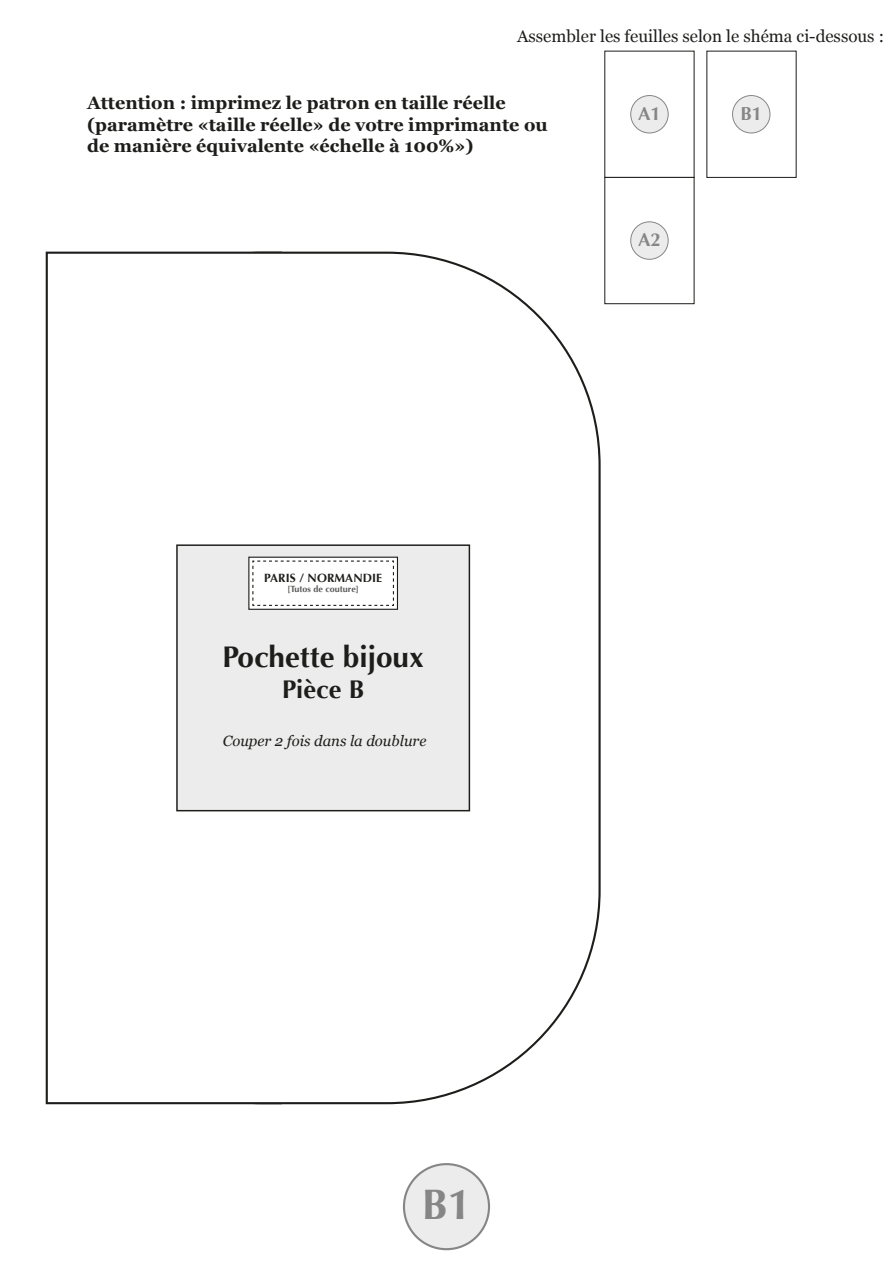
<style>
.page{position:relative;width:893px;height:1263px;background:#fff}
.page>*{position:absolute;margin:0;border:0;box-sizing:border-box;transform-origin:0 0}
.t1{font:700 42.45px "Optima";color:#868686}
.t2{font:700 29.7px "Optima";color:#1d1d1b}
.t3{font:700 25.5px "Optima";color:#1d1d1b}
.t4{font:700 18.75px "Optima";color:#868686}
.t5{font:700 18px/21.6px "Georgia";color:#1d1d1b}
.t6{font:16.95px "Georgia";color:#1d1d1b}
.t7{font:italic 14.85px "Georgia";color:#1d1d1b}
.t8{font:700 12px "Optima";letter-spacing:.01em;color:#1d1d1b}
.t9{font:700 9px "Optima";color:#575756}
</style>
<div class="page">
<div style="left:46px;top:252px;width:237px;height:852px;background:#fff;border:2px solid #1d1d1b"></div>
<div style="left:176px;top:544px;width:294px;height:267px;background:#ececec;border:1px solid #1d1d1b"></div>
<div style="left:248px;top:557px;width:150px;height:53px;background:#fff;border:1px solid #1d1d1b"></div>
<svg style="left:252px;top:560px;width:142px;height:46px"></svg>
<div style="left:404px;top:1164px;width:85px;height:85px;background:#ececec;border-radius:50%"></div>
<div style="left:403px;top:1163px;width:87px;height:87px;border:2px solid #868686;border-radius:50%"></div>
<div style="left:631px;top:96px;width:37px;height:37px;background:#ececec;border-radius:50%"></div>
<div style="left:630px;top:95px;width:39px;height:38px;border:1px solid #868686;border-radius:50%"></div>
<div style="left:732px;top:96px;width:38px;height:37px;background:#ececec;border-radius:50%"></div>
<div style="left:732px;top:95px;width:38px;height:38px;border:1px solid #868686;border-radius:50%"></div>
<div style="left:605px;top:177px;width:89px;height:127px;background:#fff;border:1px solid #1d1d1b"></div>
<div style="left:631px;top:222px;width:37px;height:37px;background:#ececec;border-radius:50%"></div>
<div style="left:630px;top:221px;width:39px;height:39px;border:1px solid #868686;border-radius:50%"></div>
<p class="t6" style="left:517px;top:23px;width:368px">Assembler les feuilles selon le shéma ci-dessous :</p>
<p class="t5" style="left:87px;top:91px;width:462px">Attention : imprimez le patron en taille réelle (paramètre «taille réelle» de votre imprimante ou de manière équivalente «échelle à 100%»)</p>
<p class="t4" style="left:638px;top:102px;width:24px">A1</p>
<p class="t4" style="left:740px;top:102px;width:23px">B1</p>
<p class="t4" style="left:638px;top:229px;width:24px">A2</p>
<p class="t8" style="left:264px;top:571px;width:120px">PARIS / NORMANDIE</p>
<p class="t9" style="left:287px;top:584px;width:73px">[Tutos de couture]</p>
<h2 class="t2" style="left:222px;top:640px;width:203px">Pochette bijoux</h2>
<h3 class="t3" style="left:282px;top:674px;width:84px">Pièce B</h3>
<p class="t7" style="left:223px;top:730px;width:205px">Couper 2 fois dans la doublure</p>
<h1 class="t1" style="left:422px;top:1180px;width:51px">B1</h1>
</div>
